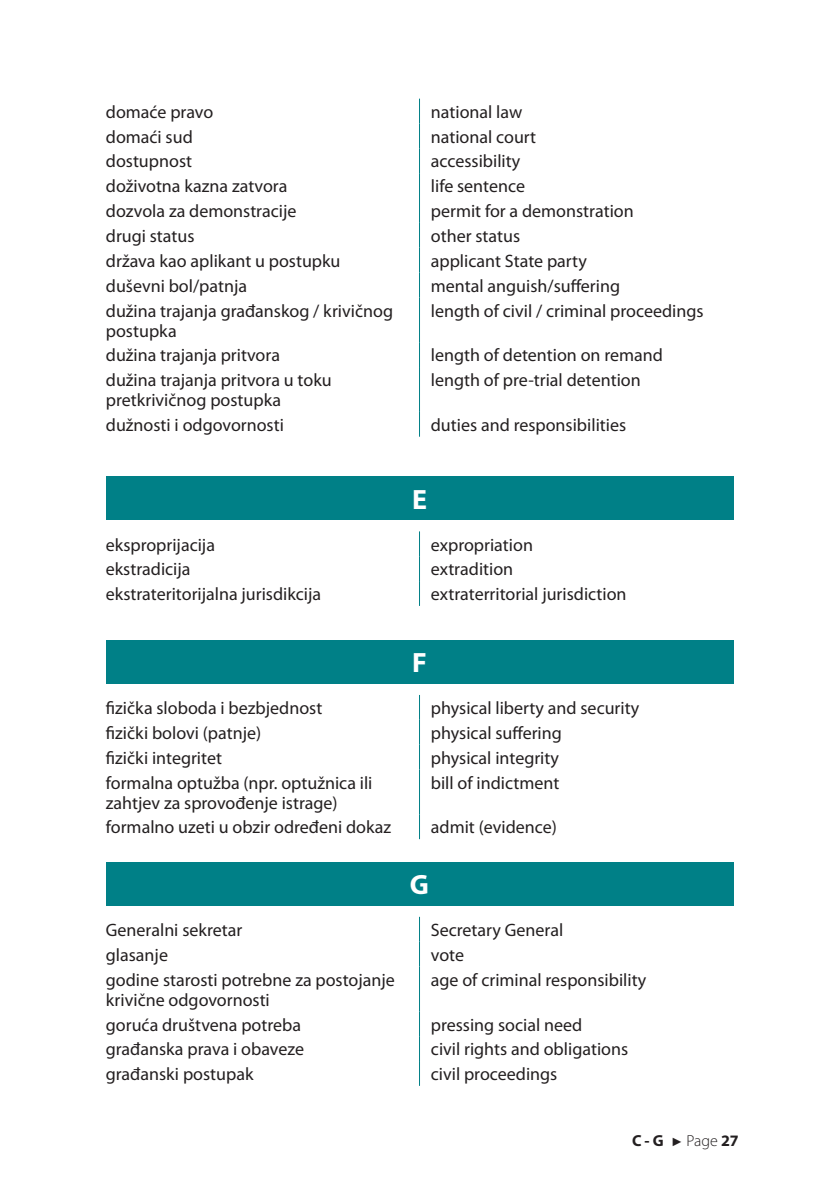
<style>
.page{position:relative;width:840px;height:1190px;background:#fff}
.page>*{position:absolute;margin:0;border:0;box-sizing:border-box;transform-origin:0 0}
.t1{font:700 28px "Myriad Pro";color:#fff}
.t2{font:18px/20px "Myriad Pro";color:#231f20}
.t3{font:300 16px "Myriad Pro";color:#231f20}
.t4{font:700 16px "Myriad Pro";color:#231f20}
.s1{font-weight:700}
</style>
<div class="page">
<svg style="left:419px;top:99px;width:1px;height:198px"></svg>
<hr style="left:419px;top:297px;width:1px;height:45px;background:#008087">
<svg style="left:419px;top:342px;width:1px;height:25px"></svg>
<hr style="left:419px;top:367px;width:1px;height:45px;background:#008087">
<svg style="left:419px;top:412px;width:1px;height:25px"></svg>
<div style="left:106px;top:476px;width:627px;height:44px;background:#008087"></div>
<svg style="left:419px;top:531px;width:1px;height:75px"></svg>
<div style="left:106px;top:640px;width:627px;height:44px;background:#008087"></div>
<svg style="left:419px;top:695px;width:1px;height:74px"></svg>
<hr style="left:419px;top:769px;width:1px;height:45px;background:#008087">
<svg style="left:419px;top:814px;width:1px;height:25px"></svg>
<div style="left:106px;top:862px;width:627px;height:44px;background:#008087"></div>
<svg style="left:419px;top:917px;width:1px;height:50px"></svg>
<hr style="left:419px;top:967px;width:1px;height:44px;background:#008087">
<svg style="left:419px;top:1011px;width:1px;height:75px"></svg>
<p class="t2" style="left:106px;top:103px;width:109px">domaće pravo</p>
<p class="t2" style="left:431px;top:103px;width:93px">national law</p>
<p class="t2" style="left:106px;top:128px;width:88px">domaći sud</p>
<p class="t2" style="left:431px;top:128px;width:107px">national court</p>
<p class="t2" style="left:106px;top:153px;width:88px">dostupnost</p>
<p class="t2" style="left:431px;top:153px;width:91px">accessibility</p>
<p class="t2" style="left:106px;top:177px;width:183px">doživotna kazna zatvora</p>
<p class="t2" style="left:431px;top:177px;width:96px">life sentence</p>
<p class="t2" style="left:106px;top:202px;width:192px">dozvola za demonstracije</p>
<p class="t2" style="left:431px;top:202px;width:204px">permit for a demonstration</p>
<p class="t2" style="left:106px;top:227px;width:90px">drugi status</p>
<p class="t2" style="left:431px;top:227px;width:91px">other status</p>
<p class="t2" style="left:106px;top:252px;width:236px">država kao aplikant u postupku</p>
<p class="t2" style="left:431px;top:252px;width:158px">applicant State party</p>
<p class="t2" style="left:106px;top:277px;width:143px">duševni bol/patnja</p>
<p class="t2" style="left:431px;top:277px;width:191px">mental anguish/suffering</p>
<p class="t2" style="left:106px;top:302px;width:289px">dužina trajanja građanskog / krivičnog postupka</p>
<p class="t2" style="left:431px;top:302px;width:274px">length of civil / criminal proceedings</p>
<p class="t2" style="left:106px;top:346px;width:176px">dužina trajanja pritvora</p>
<p class="t2" style="left:431px;top:346px;width:234px">length of detention on remand</p>
<p class="t2" style="left:106px;top:371px;width:227px">dužina trajanja pritvora u toku pretkrivičnog postupka</p>
<p class="t2" style="left:431px;top:371px;width:211px">length of pre-trial detention</p>
<p class="t2" style="left:106px;top:416px;width:180px">dužnosti i odgovornosti</p>
<p class="t2" style="left:431px;top:416px;width:197px">duties and responsibilities</p>
<h1 class="t1" style="left:412px;top:483px;width:16px">E</h1>
<p class="t2" style="left:106px;top:536px;width:111px">eksproprijacija</p>
<p class="t2" style="left:431px;top:536px;width:104px">expropriation</p>
<p class="t2" style="left:106px;top:561px;width:86px">ekstradicija</p>
<p class="t2" style="left:431px;top:561px;width:84px">extradition</p>
<p class="t2" style="left:106px;top:585px;width:217px">ekstrateritorijalna jurisdikcija</p>
<p class="t2" style="left:431px;top:585px;width:197px">extraterritorial jurisdiction</p>
<h1 class="t1" style="left:412px;top:646px;width:16px">F</h1>
<p class="t2" style="left:106px;top:699px;width:218px">fizička sloboda i bezbjednost</p>
<p class="t2" style="left:431px;top:699px;width:210px">physical liberty and security</p>
<p class="t2" style="left:106px;top:724px;width:157px">fizički bolovi (patnje)</p>
<p class="t2" style="left:431px;top:724px;width:132px">physical suffering</p>
<p class="t2" style="left:106px;top:749px;width:118px">fizički integritet</p>
<p class="t2" style="left:431px;top:749px;width:130px">physical integrity</p>
<p class="t2" style="left:106px;top:774px;width:268px">formalna optužba (npr. optužnica ili zahtjev za sprovođenje istrage)</p>
<p class="t2" style="left:431px;top:774px;width:130px">bill of indictment</p>
<p class="t2" style="left:106px;top:819px;width:287px">formalno uzeti u obzir određeni dokaz</p>
<p class="t2" style="left:431px;top:819px;width:128px">admit (evidence)</p>
<h1 class="t1" style="left:410px;top:868px;width:21px">G</h1>
<p class="t2" style="left:106px;top:921px;width:138px">Generalni sekretar</p>
<p class="t2" style="left:431px;top:921px;width:134px">Secretary General</p>
<p class="t2" style="left:106px;top:946px;width:64px">glasanje</p>
<p class="t2" style="left:431px;top:946px;width:35px">vote</p>
<p class="t2" style="left:106px;top:971px;width:291px">godine starosti potrebne za postojanje krivične odgovornosti</p>
<p class="t2" style="left:431px;top:971px;width:217px">age of criminal responsibility</p>
<p class="t2" style="left:106px;top:1016px;width:197px">goruća društvena potreba</p>
<p class="t2" style="left:431px;top:1016px;width:153px">pressing social need</p>
<p class="t2" style="left:106px;top:1040px;width:200px">građanska prava i obaveze</p>
<p class="t2" style="left:431px;top:1040px;width:199px">civil rights and obligations</p>
<p class="t2" style="left:106px;top:1065px;width:149px">građanski postupak</p>
<p class="t2" style="left:431px;top:1065px;width:128px">civil proceedings</p>
<p class="t4" style="left:632px;top:1131px;width:33px">C- G</p>
<p class="t3" style="left:687px;top:1135px;width:54px">Page <span class="s1">27</span></p>
</div>
